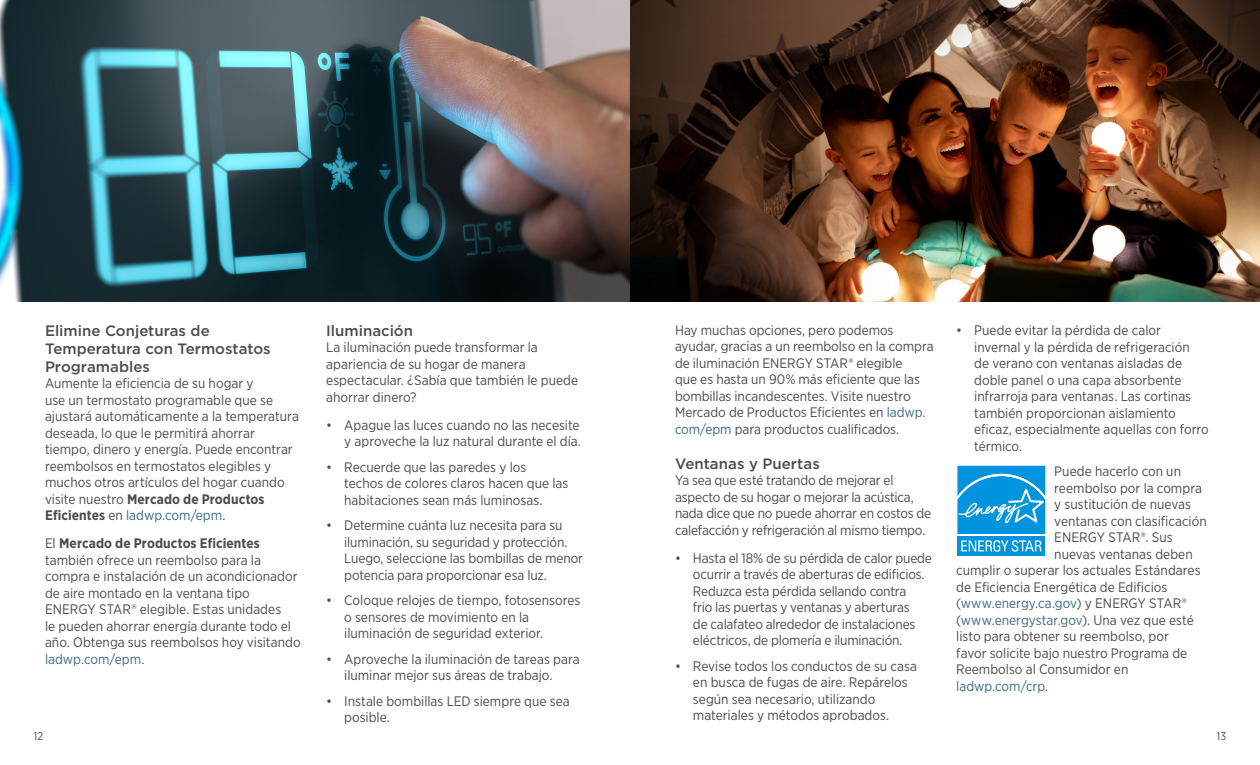
<style>
.page{position:relative;width:1260px;height:765px;background:#fff}
.page>*{position:absolute;margin:0;border:0;box-sizing:border-box;transform-origin:0 0}
.t1{font:500 15px/18px "Gotham";color:#4b4c4d}
.t2{font:13.75px/16.5px "Gotham Narrow";color:#4b4c4d}
.t3{font:13.75px "Gotham Narrow";color:#3b6d7e}
.t4{font:11.25px "Gotham Narrow";color:#4b4c4d}
.s1{font-weight:700}
.s2{color:#3b6d7e}
.s3{color:#4b4c4d}
</style>
<div class="page">
<img style="left:0;top:0;width:1260px;height:302px">
<div style="left:957px;top:536px;width:88px;height:20px;background:#0094de"></div>
<svg style="left:957px;top:466px;width:88px;height:68px;background:#22a2e2"></svg>
<svg style="left:961px;top:540px;width:81px;height:12px"></svg>
<p class="t1" style="left:45px;top:322px;width:227px">Elimine Conjeturas de<br>Temperatura con Termostatos<br>Programables</p>
<p class="t2" style="left:45px;top:375px;width:255px">Aumente la eficiencia de su hogar y<br>use un termostato programable que se ajustará automáticamente a la temperatura deseada, lo que le permitirá ahorrar tiempo, dinero y energía. Puede encontrar reembolsos en termostatos elegibles y muchos otros artículos del hogar cuando visite nuestro <span class="s1">Mercado de Productos Eficientes</span> en <span class="s2">ladwp.com/epm</span>.</p>
<p class="t2" style="left:45px;top:535px;width:257px">El <span class="s1">Mercado de Productos Eficientes </span>también ofrece un reembolso para la compra e instalación de un acondicionador de aire montado en la ventana tipo ENERGY STAR® elegible. Estas unidades<br>le pueden ahorrar energía durante todo el año. Obtenga sus reembolsos hoy visitando <span class="s2">ladwp.com/epm</span>.</p>
<p class="t1" style="left:326px;top:322px;width:88px">Iluminación</p>
<p class="t2" style="left:326px;top:339px;width:253px">La iluminación puede transformar la apariencia de su hogar de manera espectacular. ¿Sabía que también le puede ahorrar dinero?</p>
<p class="t2" style="left:326px;top:416px;width:256px;text-align:right">• Apague las luces cuando no las necesite y aproveche la luz natural durante el día.</p>
<p class="t2" style="left:344px;top:458px;width:226px;text-indent:-18px">• Recuerde que las paredes y los techos de colores claros hacen que las habitaciones sean más luminosas.</p>
<p class="t2" style="left:344px;top:517px;width:240px;text-indent:-18px">• Determine cuánta luz necesita para su iluminación, su seguridad y protección.<br>Luego, seleccione las bombillas de menor potencia para proporcionar esa luz.</p>
<p class="t2" style="left:344px;top:592px;width:238px;text-indent:-18px">• Coloque relojes de tiempo, fotosensores o sensores de movimiento en la iluminación de seguridad exterior.</p>
<p class="t2" style="left:344px;top:650px;width:237px;text-indent:-18px">• Aproveche la iluminación de tareas para iluminar mejor sus áreas de trabajo.</p>
<p class="t2" style="left:344px;top:692px;width:227px;text-indent:-18px">• Instale bombillas LED siempre que sea posible.</p>
<p class="t2" style="left:675px;top:322px;width:260px">Hay muchas opciones, pero podemos ayudar, gracias a un reembolso en la compra de iluminación ENERGY STAR® elegible<br>que es hasta un 90% más eficiente que las bombillas incandescentes. Visite nuestro Mercado de Productos Eficientes en <span class="s2">ladwp. com/epm</span> para productos cualificados.</p>
<p class="t1" style="left:675px;top:454px;width:146px">Ventanas y Puertas</p>
<p class="t2" style="left:675px;top:472px;width:258px">Ya sea que esté tratando de mejorar el aspecto de su hogar o mejorar la acústica, nada dice que no puede ahorrar en costos de calefacción y refrigeración al mismo tiempo.</p>
<p class="t2" style="left:693px;top:549px;width:241px;text-indent:-18px">• Hasta el 18% de su pérdida de calor puede ocurrir a través de aberturas de edificios.<br>Reduzca esta pérdida sellando contra<br>frio las puertas y ventanas y aberturas<br>de calafateo alrededor de instalaciones eléctricos, de plomería e iluminación.</p>
<p class="t2" style="left:693px;top:657px;width:226px;text-indent:-18px">• Revise todos los conductos de su casa en busca de fugas de aire. Repárelos según sea necesario, utilizando materiales y métodos aprobados.</p>
<p class="t2" style="left:974px;top:322px;width:236px;text-indent:-18px">• Puede evitar la pérdida de calor invernal y la pérdida de refrigeración<br>de verano con ventanas aisladas de doble panel o una capa absorbente infrarroja para ventanas. Las cortinas también proporcionan aislamiento eficaz, especialmente aquellas con forro térmico.</p>
<p class="t2" style="left:1054px;top:463px;width:128px">Puede hacerlo con un</p>
<p class="t2" style="left:1054px;top:479px;width:149px">reembolso por la compra</p>
<p class="t2" style="left:1054px;top:496px;width:138px">y sustitución de nuevas</p>
<p class="t2" style="left:1054px;top:512px;width:154px">ventanas con clasificación</p>
<p class="t2" style="left:1054px;top:529px;width:120px">ENERGY STAR®. Sus</p>
<p class="t2" style="left:1054px;top:545px;width:140px">nuevas ventanas deben</p>
<p class="t2" style="left:956px;top:562px;width:246px">cumplir o superar los actuales Estándares</p>
<p class="t2" style="left:956px;top:578px;width:213px">de Eficiencia Energética de Edificios</p>
<p class="t3" style="left:956px;top:595px;width:232px"><span class="s3">(</span>www.energy.ca.gov<span class="s3">) y ENERGY STAR®</span></p>
<p class="t3" style="left:956px;top:611px;width:239px"><span class="s3">(</span>www.energystar.gov<span class="s3">). Una vez que esté</span></p>
<p class="t2" style="left:956px;top:628px;width:214px">listo para obtener su reembolso, por</p>
<p class="t2" style="left:956px;top:644px;width:233px">favor solicite bajo nuestro Programa de</p>
<p class="t2" style="left:956px;top:661px;width:174px">Reembolso al Consumidor en</p>
<p class="t3" style="left:956px;top:677px;width:93px">ladwp.com/crp<span class="s3">.</span></p>
<p class="t4" style="left:34px;top:729px;width:11px">12</p>
<p class="t4" style="left:1217px;top:729px;width:11px">13</p>
</div>
